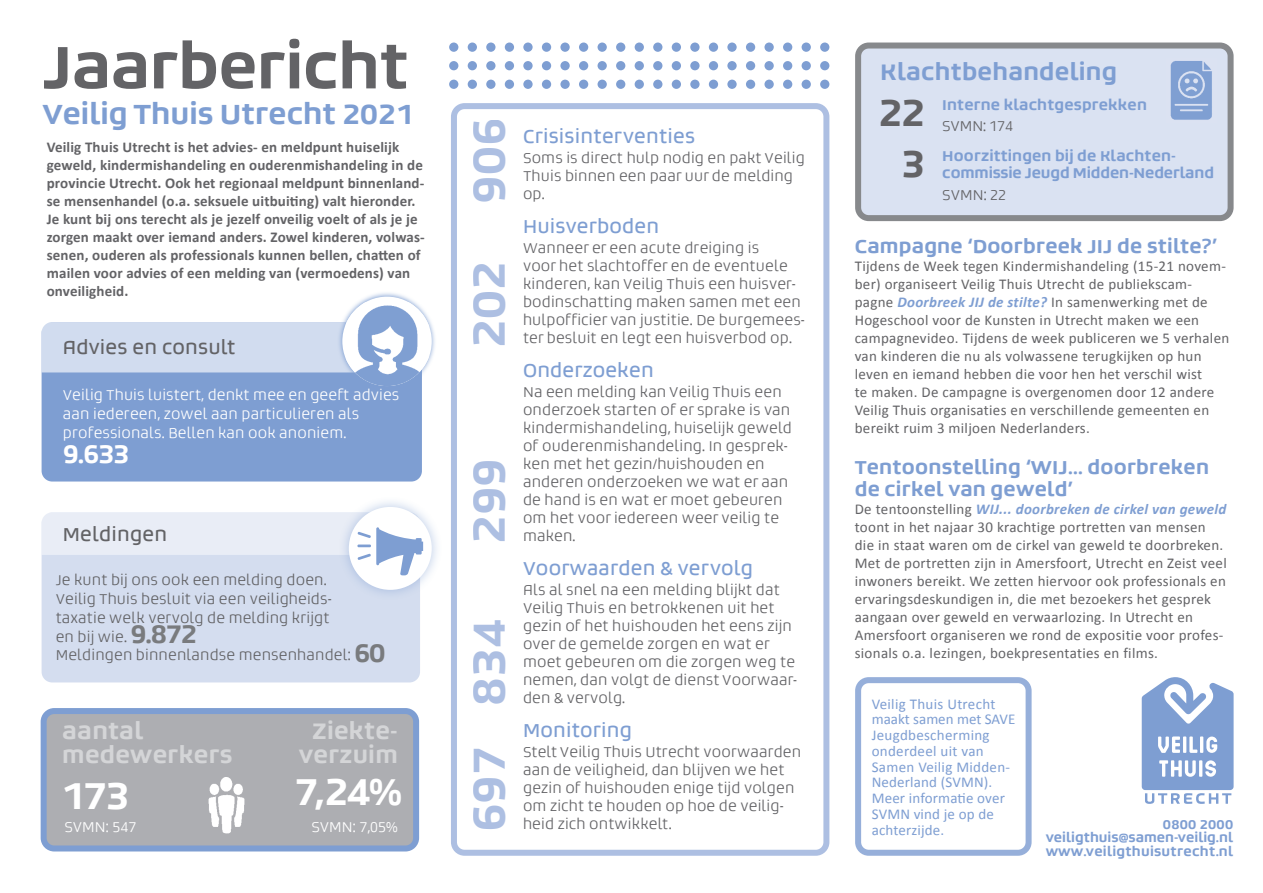
<style>
.page{position:relative;width:1263px;height:893px;background:#fff}
.page>*{position:absolute;margin:0;border:0;box-sizing:border-box;transform-origin:0 0}
.t1{font:700 60px "Bruum FYW01";letter-spacing:-.01em;color:#636366}
.t2{font:700 45px "Bruum FYW01";color:#adbfe2}
.t3{font:700 37.5px "Bruum FYW01";color:#fff}
.t4{font:700 37.5px "Bruum FYW01";color:#636366}
.t5{font:700 27.75px "Bruum FYW01";color:#7e9ed2}
.t6{font:700 25.5px "Bruum FYW01";color:#fff}
.t7{font:700 22.5px "Bruum FYW01";letter-spacing:.01em;color:#d4d5d7}
.t8{font:700 22.5px "Bruum FYW01";letter-spacing:.01em;color:#7e9ed2}
.t9{font:700 18.75px/22.5px "Bruum FYW01";letter-spacing:.01em;color:#7e9ed2}
.t10{font:18.75px "Bruum FYW01";letter-spacing:.01em;color:#7e9ed2}
.t11{font:18.75px "Bruum FYW01";letter-spacing:.01em;color:#636366}
.t12{font:15px/18px "Calibri";letter-spacing:.02em;color:#636366}
.t13{font:700 15px/18px "Calibri";letter-spacing:.01em;color:#636366}
.t14{font:15px/15.8px "Calibri";letter-spacing:.01em;color:#7e9ed2}
.t15{font:300 14.25px/18px "Bruum FYW01";letter-spacing:.01em;color:#636366}
.t16{font:300 14.25px/18.8px "Bruum FYW01";letter-spacing:.01em;color:#fff}
.t17{font:700 14.25px/17.1px "Bruum FYW01";letter-spacing:-.01em;color:#7e9ed2}
.t18{font:700 14.25px "Bruum FYW01";letter-spacing:.01em;color:#7e9ed2}
.t19{font:700 12.75px "Bruum FYW01";letter-spacing:.02em;color:#7e9ed2}
.t20{font:700 12.75px "Bruum FYW01";color:#7e9ed2}
.s1{font-weight:700;font-size:25.5px;color:#797b7e}
.s2{font-weight:700;font-style:italic;color:#7e9ed2}
</style>
<div class="page">
<svg style="left:449px;top:43px;width:380px;height:46px"></svg>
<div style="left:858px;top:46px;width:372px;height:172px;background:#dae2f2;border-radius:11px"></div>
<img style="left:1170px;top:61px;width:42px;height:59px">
<div style="left:855px;top:43px;width:378px;height:178px;border:6px solid #87898c;border-radius:11px"></div>
<div style="left:451px;top:103px;width:378px;height:753px;border:6px solid #adbfe2;border-radius:11px"></div>
<div style="left:44px;top:711px;width:372px;height:137px;background:#adaeb2;border-radius:11px"></div>
<div style="left:41px;top:708px;width:378px;height:143px;border:6px solid #7e9ed2;border-radius:11px"></div>
<img style="left:208px;top:777px;width:37px;height:57px">
<svg style="left:1142px;top:677px;width:91px;height:127px"></svg>
<div style="left:42px;top:322px;width:380px;height:159px;background:#7e9ed2;border-radius:11px"></div>
<div style="left:42px;top:322px;width:295px;height:50px;background:#d1dcef"></div>
<svg style="left:337px;top:293px;width:98px;height:80px"></svg>
<div style="left:342px;top:297px;width:90px;height:89px;background:#fff;border-radius:50%"></div>
<img style="left:346px;top:302px;width:83px;height:84px">
<div style="left:855px;top:677px;width:176px;height:179px;border:6px solid #96afda;border-radius:11px"></div>
<div style="left:42px;top:512px;width:378px;height:170px;background:#d4ddef;border-radius:11px"></div>
<div style="left:338px;top:496px;width:104px;height:104px;background:#7e9ed2;opacity:.5"></div>
<div style="left:349px;top:507px;width:83px;height:83px;background:#fff;border-radius:50%"></div>
<svg style="left:42px;top:512px;width:381px;height:63px"></svg>
<p class="t1" style="left:43px;top:29px;width:368px">Jaarbericht</p>
<p class="t5" style="left:43px;top:97px;width:373px">Veilig Thuis Utrecht 2021</p>
<p class="t13" style="left:47px;top:138px;width:379px">Veilig Thuis Utrecht is het advies- en meldpunt huiselijk geweld, kindermishandeling en ouderenmishandeling in de provincie Utrecht. Ook het regionaal meldpunt binnenland&shy;se mensenhandel (o.a. seksuele uitbuiting) valt hieronder.<br>Je kunt bij ons terecht als je jezelf onveilig voelt of als je je zorgen maakt over iemand anders. Zowel kinderen, volwas&shy;senen, ouderen als professionals kunnen bellen, chatten of mailen voor advies of een melding van (vermoedens) van onveiligheid.</p>
<p class="t11" style="left:63px;top:336px;width:174px">Advies en consult</p>
<p class="t16" style="left:63px;top:385px;width:338px">Veilig Thuis luistert, denkt mee en geeft advies aan iedereen, zowel aan particulieren als professionals. Bellen kan ook anoniem.</p>
<p class="t6" style="left:63px;top:438px;width:68px">9.633</p>
<p class="t11" style="left:63px;top:522px;width:106px">Meldingen</p>
<p class="t15" style="left:56px;top:571px;width:331px;line-height:18.8px">Je kunt bij ons ook een melding doen.<br>Veilig Thuis besluit via een veiligheids-<br>taxatie welk vervolg de melding krijgt<br>en bij wie. <span class="s1">9.872<br></span>Meldingen binnenlandse mensenhandel: <span class="s1">60</span></p>
<p class="t7" style="left:62px;top:717px;width:83px">aantal</p>
<p class="t7" style="left:62px;top:741px;width:172px">medewerkers</p>
<p class="t7" style="left:312px;top:717px;width:85px">Ziekte-</p>
<p class="t7" style="left:299px;top:741px;width:100px">verzuim</p>
<p class="t3" style="left:61px;top:772px;width:70px">173</p>
<p class="t3" style="left:295px;top:768px;width:110px">7,24%</p>
<p class="t16" style="left:64px;top:817px;width:73px">SVMN: 547</p>
<p class="t16" style="left:311px;top:817px;width:88px">SVMN: 7,05%</p>
<h2 class="t2" style="left:460px;top:204px;width:88px;rotate:-90deg">906</h2>
<h2 class="t2" style="left:460px;top:348px;width:88px;rotate:-90deg">202</h2>
<h2 class="t2" style="left:460px;top:544px;width:88px;rotate:-90deg">299</h2>
<h2 class="t2" style="left:460px;top:706px;width:88px;rotate:-90deg">834</h2>
<h2 class="t2" style="left:460px;top:832px;width:88px;rotate:-90deg">697</h2>
<p class="t10" style="left:523px;top:125px;width:174px">Crisisinterventies</p>
<p class="t15" style="left:523px;top:148px;width:283px">Soms is direct hulp nodig en pakt Veilig<br>Thuis binnen een paar uur de melding op.</p>
<p class="t10" style="left:523px;top:215px;width:138px">Huisverboden</p>
<p class="t15" style="left:523px;top:238px;width:283px">Wanneer er een acute dreiging is<br>voor het slachtoffer en de eventuele kinderen, kan Veilig Thuis een huisver&shy;bodinschatting maken samen met een hulpofficier van justitie. De burgemees&shy;ter besluit en legt een huisverbod op.</p>
<p class="t10" style="left:523px;top:359px;width:132px">Onderzoeken</p>
<p class="t15" style="left:523px;top:382px;width:270px">Na een melding kan Veilig Thuis een onderzoek starten of er sprake is van kindermishandeling, huiselijk geweld of ouderenmishandeling. In gesprek&shy;ken met het gezin/huishouden en anderen onderzoeken we wat er aan de hand is en wat er moet gebeuren om het voor iedereen weer veilig te maken.</p>
<p class="t10" style="left:523px;top:557px;width:232px">Voorwaarden &amp; vervolg</p>
<p class="t15" style="left:523px;top:580px;width:275px">Als al snel na een melding blijkt dat<br>Veilig Thuis en betrokkenen uit het gezin of het huishouden het eens zijn over de gemelde zorgen en wat er moet gebeuren om die zorgen weg te nemen, dan volgt de dienst Voorwaar&shy;den &amp; vervolg.</p>
<p class="t10" style="left:523px;top:719px;width:111px">Monitoring</p>
<p class="t15" style="left:523px;top:742px;width:280px">Stelt Veilig Thuis Utrecht voorwaarden aan de veiligheid, dan blijven we het gezin of huishouden enige tijd volgen om zicht te houden op hoe de veilig&shy;heid zich ontwikkelt.</p>
<p class="t8" style="left:880px;top:58px;width:238px">Klachtbehandeling</p>
<p class="t15" style="left:942px;top:117px;width:72px">SVMN: 174</p>
<p class="t18" style="left:942px;top:95px;width:206px">Interne klachtgesprekken</p>
<p class="t17" style="left:942px;top:147px;width:273px">Hoorzittingen bij de Klachten&shy;commissie Jeugd Midden-Nederland</p>
<p class="t4" style="left:878px;top:89px;width:48px">22</p>
<p class="t4" style="left:901px;top:140px;width:25px">3</p>
<p class="t15" style="left:942px;top:185px;width:65px">SVMN: 22</p>
<p class="t9" style="left:855px;top:235px;width:364px">Campagne ‘Doorbreek JIJ de stilte?’</p>
<p class="t12" style="left:855px;top:257px;width:376px">Tijdens de Week tegen Kindermishandeling (15-21 novem&shy;ber) organiseert Veilig Thuis Utrecht de publiekscam&shy;pagne <span class="s2">Doorbreek JIJ de stilte?</span> In samenwerking met de Hogeschool voor de Kunsten in Utrecht maken we een campagnevideo. Tijdens de week publiceren we 5 verhalen van kinderen die nu als volwassene terugkijken op hun leven en iemand hebben die voor hen het verschil wist<br>te maken. De campagne is overgenomen door 12 andere Veilig Thuis organisaties en verschillende gemeenten en bereikt ruim 3 miljoen Nederlanders.</p>
<p class="t9" style="left:855px;top:455px;width:356px">Tentoonstelling ‘WIJ... doorbreken de cirkel van geweld’</p>
<p class="t12" style="left:855px;top:500px;width:374px">De tentoonstelling <span class="s2">WIJ... doorbreken de cirkel van geweld </span>toont in het najaar 30 krachtige portretten van mensen die in staat waren om de cirkel van geweld te doorbreken.<br>Met de portretten zijn in Amersfoort, Utrecht en Zeist veel inwoners bereikt. We zetten hiervoor ook professionals en ervaringsdeskundigen in, die met bezoekers het gesprek aangaan over geweld en verwaarlozing. In Utrecht en Amersfoort organiseren we rond de expositie voor profes&shy;sionals o.a. lezingen, boekpresentaties en films.</p>
<p class="t14" style="left:872px;top:696px;width:145px">Veilig Thuis Utrecht maakt samen met SAVE<br>Jeugdbescherming onderdeel uit van<br>Samen Veilig Midden-<br>Nederland (SVMN).<br>Meer informatie over<br>SVMN vind je op de achterzijde.</p>
<p class="t19" style="left:1163px;top:816px;width:72px">0800 2000</p>
<p class="t20" style="left:1046px;top:830px;width:189px">veiligthuis@samen-veilig.nl</p>
<p class="t19" style="left:1046px;top:843px;width:189px">www.veiligthuisutrecht.nl</p>
</div>
